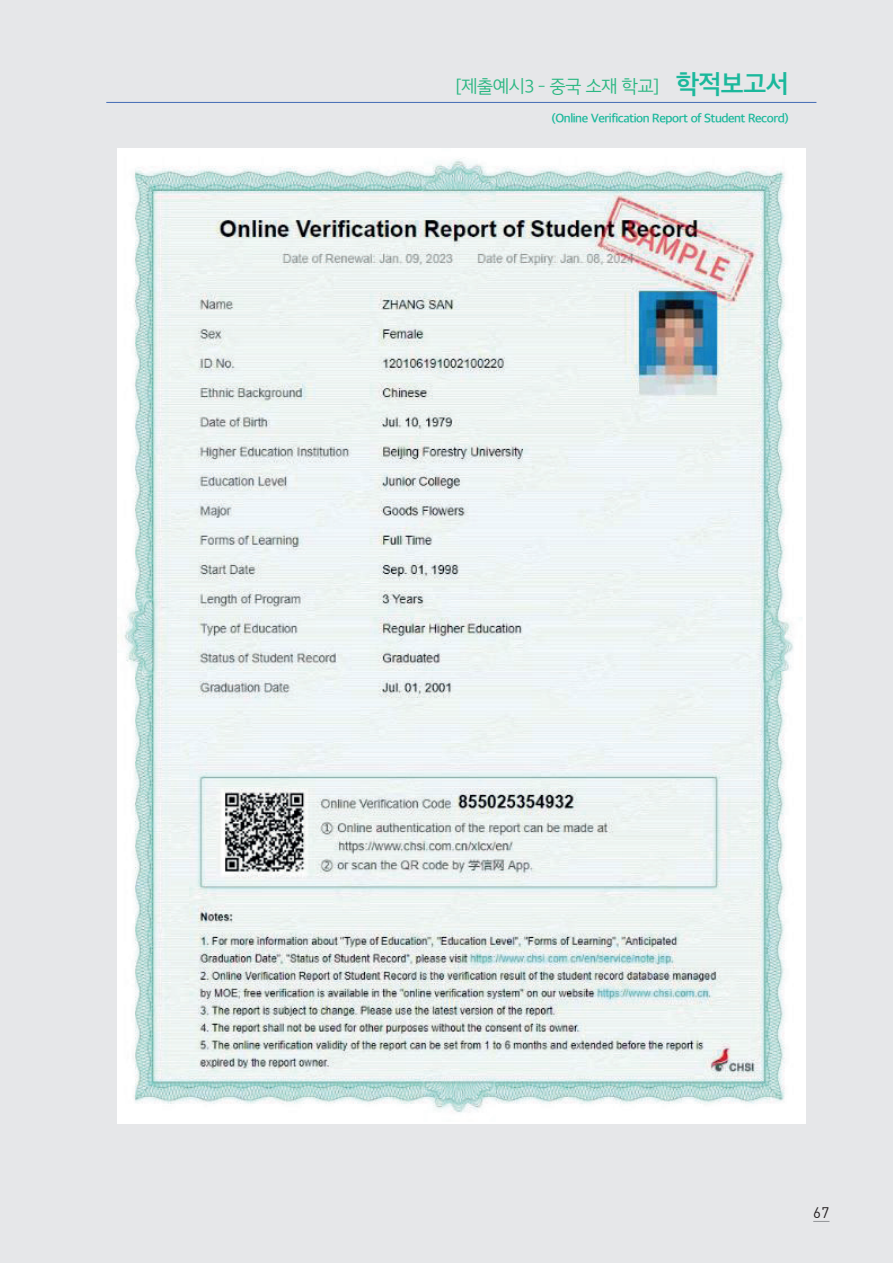
<style>
.page{position:relative;width:893px;height:1263px;background:#e6e7e9}
.page>*{position:absolute;margin:0;border:0;box-sizing:border-box;transform-origin:0 0}
.t1{font:18px "SD Gothic Neob b Lt";letter-spacing:-.04em;color:#2ab782}
.t2{font:15px "Dinreg";color:#231f20}
.t3{font:12px "SD Gothic Neob e Sm";letter-spacing:-.04em;color:#1bb89c}
.s1{font-family:"SD Gothic Neob e Sm";font-size:25.5px;color:#1bb89c}
</style>
<div class="page">
<svg style="left:813px;top:1221px;width:16px;height:1px"></svg>
<hr style="left:106px;top:102px;width:710px;height:1px;background:#436cb5">
<img style="left:118px;top:149px;width:687px;height:974px">
<h1 class="t1" style="left:456px;top:77px;width:335px">[제출예시3 - 중국 소재 학교] <span class="s1">학적보고서</span></h1>
<p class="t3" style="left:551px;top:112px;width:239px">(Online Verification Report of Student Record)</p>
<p class="t2" style="left:813px;top:1204px;width:17px">67</p>
</div>
